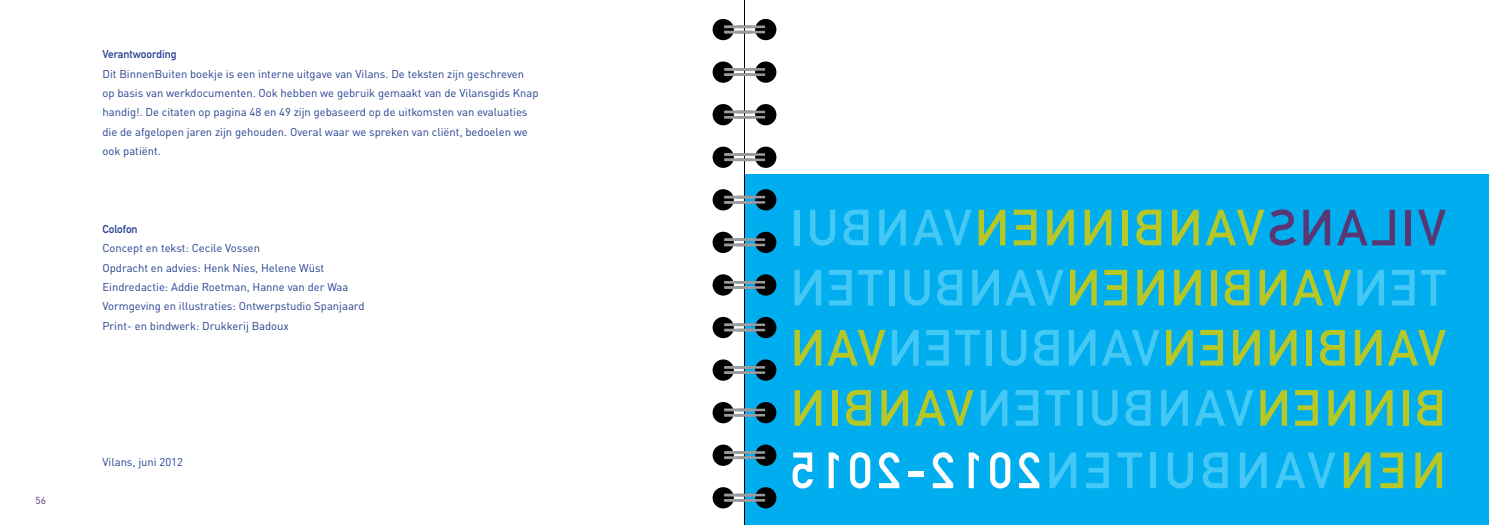
<style>
.page{position:relative;width:1489px;height:525px;background:#fff}
.page>*{position:absolute;margin:0;border:0;box-sizing:border-box;transform-origin:0 0}
.t1{font:11.25px/19.4px "DINOT";color:#25408f}
.t2{font:11.25px "DIN Mittelschrift";color:#25408f}
.t3{font:10px "DINOT";color:#593674}
</style>
<div class="page">
<div style="left:744px;top:174px;width:744px;height:350px;background:#00aeef"></div>
<svg style="left:712px;top:19px;width:21px;height:21px"></svg>
<div style="left:712px;top:61px;width:21px;height:22px;background:#000;border-radius:50%"></div>
<div style="left:712px;top:104px;width:21px;height:21px;background:#000;border-radius:50%"></div>
<div style="left:712px;top:146px;width:21px;height:22px;background:#000;border-radius:50%"></div>
<div style="left:712px;top:189px;width:21px;height:21px;background:#000;border-radius:50%"></div>
<div style="left:712px;top:231px;width:21px;height:22px;background:#000;border-radius:50%"></div>
<div style="left:712px;top:274px;width:21px;height:21px;background:#000;border-radius:50%"></div>
<div style="left:712px;top:317px;width:21px;height:21px;background:#000;border-radius:50%"></div>
<div style="left:712px;top:359px;width:21px;height:21px;background:#000;border-radius:50%"></div>
<div style="left:712px;top:402px;width:21px;height:21px;background:#000;border-radius:50%"></div>
<div style="left:712px;top:444px;width:21px;height:21px;background:#000;border-radius:50%"></div>
<div style="left:712px;top:487px;width:21px;height:21px;background:#000;border-radius:50%"></div>
<hr style="left:744px;top:0;width:1px;height:524px;background:#000">
<hr style="left:724px;top:26px;width:27px;height:2px;background:#999b9e">
<hr style="left:724px;top:31px;width:27px;height:2px;background:#999b9e">
<hr style="left:724px;top:68px;width:27px;height:3px;background:#999b9e">
<hr style="left:724px;top:73px;width:27px;height:3px;background:#999b9e">
<hr style="left:724px;top:111px;width:27px;height:2px;background:#999b9e">
<hr style="left:724px;top:116px;width:27px;height:2px;background:#999b9e">
<hr style="left:724px;top:153px;width:27px;height:3px;background:#999b9e">
<hr style="left:724px;top:158px;width:27px;height:3px;background:#999b9e">
<hr style="left:724px;top:196px;width:27px;height:2px;background:#999b9e">
<hr style="left:724px;top:201px;width:27px;height:2px;background:#999b9e">
<hr style="left:724px;top:238px;width:27px;height:3px;background:#999b9e">
<hr style="left:724px;top:243px;width:27px;height:3px;background:#999b9e">
<hr style="left:724px;top:281px;width:27px;height:2px;background:#999b9e">
<hr style="left:724px;top:286px;width:27px;height:2px;background:#999b9e">
<hr style="left:724px;top:323px;width:27px;height:3px;background:#999b9e">
<hr style="left:724px;top:328px;width:27px;height:3px;background:#999b9e">
<hr style="left:724px;top:366px;width:27px;height:2px;background:#999b9e">
<hr style="left:724px;top:371px;width:27px;height:2px;background:#999b9e">
<hr style="left:724px;top:408px;width:27px;height:3px;background:#999b9e">
<hr style="left:724px;top:414px;width:27px;height:2px;background:#999b9e">
<hr style="left:724px;top:451px;width:27px;height:2px;background:#999b9e">
<hr style="left:724px;top:456px;width:27px;height:3px;background:#999b9e">
<hr style="left:724px;top:493px;width:27px;height:3px;background:#999b9e">
<hr style="left:724px;top:499px;width:27px;height:2px;background:#999b9e">
<svg style="left:755px;top:19px;width:21px;height:21px"></svg>
<div style="left:755px;top:61px;width:21px;height:22px;background:#000;border-radius:50%"></div>
<div style="left:755px;top:104px;width:21px;height:21px;background:#000;border-radius:50%"></div>
<div style="left:755px;top:146px;width:21px;height:22px;background:#000;border-radius:50%"></div>
<div style="left:755px;top:189px;width:21px;height:21px;background:#000;border-radius:50%"></div>
<div style="left:755px;top:231px;width:21px;height:22px;background:#000;border-radius:50%"></div>
<div style="left:755px;top:274px;width:21px;height:21px;background:#000;border-radius:50%"></div>
<div style="left:755px;top:317px;width:21px;height:21px;background:#000;border-radius:50%"></div>
<div style="left:755px;top:359px;width:21px;height:21px;background:#000;border-radius:50%"></div>
<div style="left:755px;top:402px;width:21px;height:21px;background:#000;border-radius:50%"></div>
<div style="left:755px;top:444px;width:21px;height:21px;background:#000;border-radius:50%"></div>
<div style="left:755px;top:487px;width:21px;height:21px;background:#000;border-radius:50%"></div>
<hr style="left:737px;top:26px;width:28px;height:2px;background:#999b9e">
<hr style="left:737px;top:31px;width:28px;height:2px;background:#999b9e">
<hr style="left:737px;top:68px;width:28px;height:3px;background:#999b9e">
<hr style="left:737px;top:73px;width:28px;height:3px;background:#999b9e">
<hr style="left:737px;top:111px;width:28px;height:2px;background:#999b9e">
<hr style="left:737px;top:116px;width:28px;height:2px;background:#999b9e">
<hr style="left:737px;top:153px;width:28px;height:3px;background:#999b9e">
<hr style="left:737px;top:158px;width:28px;height:3px;background:#999b9e">
<hr style="left:737px;top:196px;width:28px;height:2px;background:#999b9e">
<hr style="left:737px;top:201px;width:28px;height:2px;background:#999b9e">
<hr style="left:737px;top:238px;width:28px;height:3px;background:#999b9e">
<hr style="left:737px;top:243px;width:28px;height:3px;background:#999b9e">
<hr style="left:737px;top:281px;width:28px;height:2px;background:#999b9e">
<hr style="left:737px;top:286px;width:28px;height:2px;background:#999b9e">
<hr style="left:737px;top:323px;width:28px;height:3px;background:#999b9e">
<hr style="left:737px;top:328px;width:28px;height:3px;background:#999b9e">
<hr style="left:737px;top:366px;width:28px;height:2px;background:#999b9e">
<hr style="left:737px;top:371px;width:28px;height:2px;background:#999b9e">
<hr style="left:737px;top:408px;width:28px;height:3px;background:#999b9e">
<hr style="left:737px;top:414px;width:28px;height:2px;background:#999b9e">
<hr style="left:737px;top:451px;width:28px;height:2px;background:#999b9e">
<hr style="left:737px;top:456px;width:28px;height:3px;background:#999b9e">
<hr style="left:737px;top:493px;width:28px;height:3px;background:#999b9e">
<hr style="left:737px;top:499px;width:28px;height:2px;background:#999b9e">
<p class="t3" style="left:35px;top:494px;width:12px">56</p>
<p class="t2" style="left:102px;top:48px;width:76px">Verantwoording</p>
<p class="t1" style="left:102px;top:64px;width:437px">Dit BinnenBuiten boekje is een interne uitgave van Vilans. De teksten zijn geschreven op basis van werkdocumenten. Ook hebben we gebruik gemaakt van de Vilansgids Knap handig!. De citaten op pagina 48 en 49 zijn gebaseerd op de uitkomsten van evaluaties die de afgelopen jaren zijn gehouden. Overal waar we spreken van cliënt, bedoelen we ook patiënt.</p>
<p class="t2" style="left:102px;top:222px;width:37px">Colofon</p>
<p class="t1" style="left:102px;top:238px;width:263px">Concept en tekst: Cecile Vossen<br>Opdracht en advies: Henk Nies, Helene Wüst Eindredactie: Addie Roetman, Hanne van der Waa Vormgeving en illustraties: Ontwerpstudio Spanjaard Print- en bindwerk: Drukkerij Badoux</p>
<p class="t1" style="left:102px;top:451px;width:82px">Vilans, juni 2012</p>
</div>
